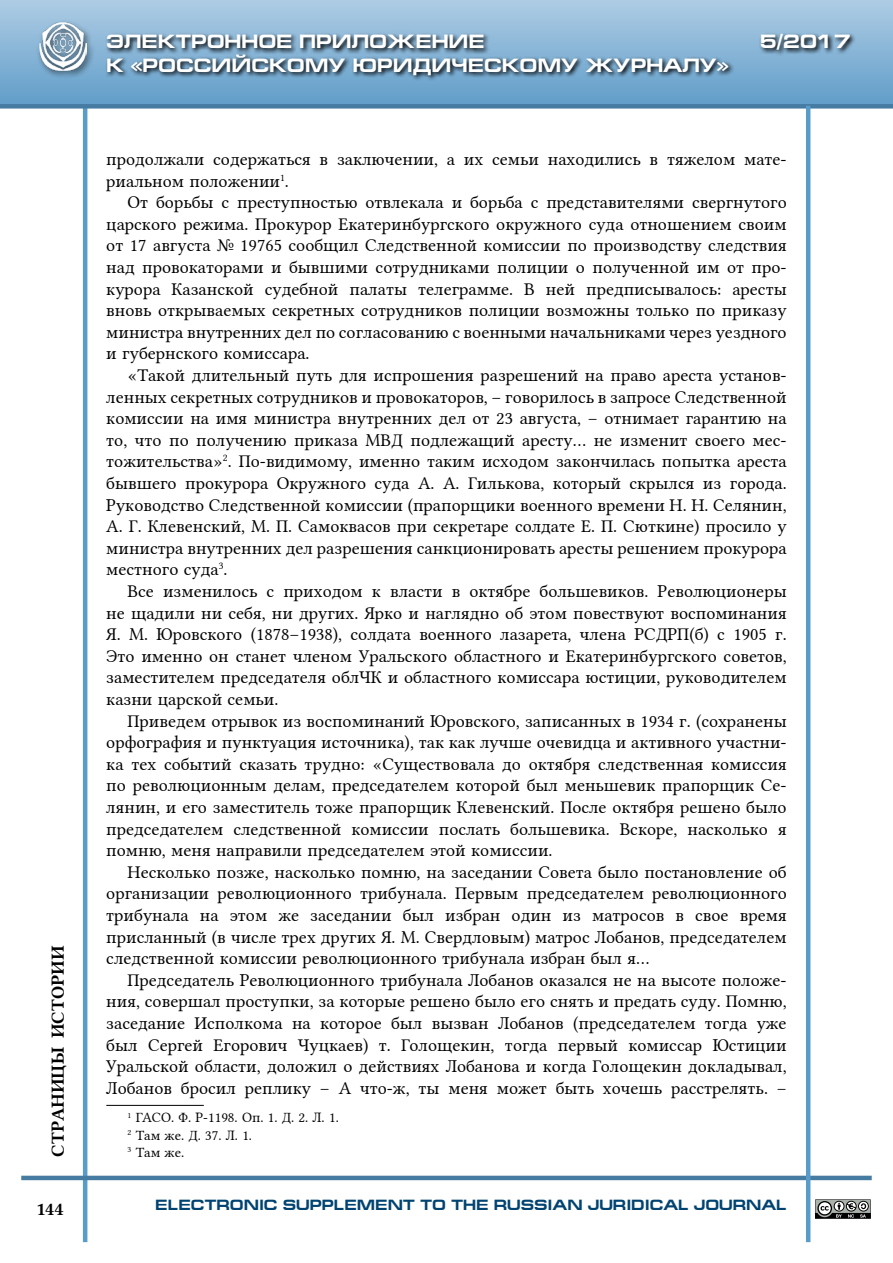
<style>
.page{position:relative;width:893px;height:1263px;background:#fff}
.page>*{position:absolute;margin:0;border:0;box-sizing:border-box;transform-origin:0 0}
.t1{font:700 19.5px "Europe Ext";color:#fff}
.t2{font:18px/21.6px "Lin Libertine";color:#000;text-align:justify}
.t3{font:18px "Lin Libertine B";color:#000}
.t4{font:700 15px "Europe Ext";color:#004371}
.t5{font:14.25px/17.1px "Lin Libertine";color:#000}
</style>
<div class="page">
<div style="left:0;top:0;width:893px;height:106px;background:linear-gradient(to bottom,#aecce4,#619dc9)"></div>
<hr style="left:83px;top:106px;width:4px;height:1136px;background:#589cca">
<hr style="left:21px;top:1176px;width:851px;height:4px;background:#467ba2">
<div style="left:0;top:104px;width:893px;height:5px;background:#467ba2"></div>
<div style="left:35px;top:19px;width:60px;height:60px;background:#000;opacity:.63"></div>
<img style="left:39px;top:23px;width:48px;height:47px">
<svg style="left:105px;top:31px;width:751px;height:50px;background:#6b90ac"></svg>
<hr style="left:806px;top:106px;width:4px;height:1136px;background:#589cca">
<svg style="left:815px;top:1199px;width:56px;height:20px"></svg>
<hr style="left:106px;top:1105px;width:98px;height:1px;background:#000">
<p class="t3" style="left:46px;top:1157px;width:213px;rotate:-90deg">СТРАНИЦЫ ИСТОРИИ</p>
<p class="t3" style="left:36px;top:1197px;width:29px">144</p>
<p class="t1" style="left:106px;top:31px;width:380px">ЭЛЕКТРОННОЕ ПРИЛОЖЕНИЕ</p>
<p class="t1" style="left:760px;top:31px;width:92px">5/2017</p>
<p class="t1" style="left:106px;top:54px;width:624px">К «РОССИЙСКОМУ ЮРИДИЧЕСКОМУ ЖУРНАЛУ»</p>
<p class="t2" style="left:106px;top:146px;width:680px">продолжали содержаться в заключении, а их семьи находились в тяжелом мате&shy;риальном положении<sup>1</sup>.</p>
<p class="t2" style="left:106px;top:189px;width:682px;text-indent:21px">От борьбы с преступностью отвлекала и борьба с представителями свергнутого царского режима. Прокурор Екатеринбургского окружного суда отношением своим от 17 августа № 19765 сообщил Следственной комиссии по производству следствия над провокаторами и бывшими сотрудниками полиции о полученной им от про&shy;курора Казанской судебной палаты телеграмме. В ней предписывалось: аресты вновь открываемых секретных сотрудников полиции возможны только по приказу министра внутренних дел по согласованию с военными начальниками через уездного и губернского комиссара.</p>
<p class="t2" style="left:106px;top:362px;width:682px;text-indent:21px">«Такой длительный путь для испрошения разрешений на право ареста установ&shy;ленных секретных сотрудников и провокаторов, – говорилось в запросе Следственной комиссии на имя министра внутренних дел от 23 августа, – отнимает гарантию на то, что по получению приказа МВД подлежащий аресту… не изменит своего мес&shy;тожительства»<sup>2</sup>. По-видимому, именно таким исходом закончилась попытка ареста бывшего прокурора Окружного суда А. А. Гилькова, который скрылся из города.<br>Руководство Следственной комиссии (прапорщики военного времени Н. Н. Селянин, А. Г. Клевенский, М. П. Самоквасов при секретаре солдате Е. П. Сюткине) просило у министра внутренних дел разрешения санкционировать аресты решением прокурора местного суда<sup>3</sup>.</p>
<p class="t2" style="left:106px;top:578px;width:682px;text-indent:21px">Все изменилось с приходом к власти в октябре большевиков. Революционеры не щадили ни себя, ни других. Ярко и наглядно об этом повествуют воспоминания Я. М. Юровского (1878–1938), солдата военного лазарета, члена РСДРП(б) с 1905 г.<br>Это именно он станет членом Уральского областного и Екатеринбургского советов, заместителем председателя облЧК и областного комиссара юстиции, руководителем казни царской семьи.</p>
<p class="t2" style="left:106px;top:708px;width:682px;text-indent:21px">Приведем отрывок из воспоминаний Юровского, записанных в 1934 г. (сохранены орфография и пунктуация источника), так как лучше очевидца и активного участни&shy;ка тех событий сказать трудно: «Существовала до октября следственная комиссия по революционным делам, председателем которой был меньшевик прапорщик Се&shy;лянин, и его заместитель тоже прапорщик Клевенский. После октября решено было председателем следственной комиссии послать большевика. Вскоре, насколько я помню, меня направили председателем этой комиссии.</p>
<p class="t2" style="left:106px;top:859px;width:682px;text-indent:21px">Несколько позже, насколько помню, на заседании Совета было постановление об организации революционного трибунала. Первым председателем революционного трибунала на этом же заседании был избран один из матросов в свое время присланный (в числе трех других Я. М. Свердловым) матрос Лобанов, председателем следственной комиссии революционного трибунала избран был я…</p>
<p class="t2" style="left:106px;top:967px;width:682px;text-indent:21px">Председатель Революционного трибунала Лобанов оказался не на высоте положе&shy;ния, совершал проступки, за которые решено было его снять и предать суду. Помню, заседание Исполкома на которое был вызван Лобанов (председателем тогда уже был Сергей Егорович Чуцкаев) т. Голощекин, тогда первый комиссар Юстиции Уральской области, доложил о действиях Лобанова и когда Голощекин докладывал, Лобанов бросил реплику – А что-ж, ты меня может быть хочешь расстрелять. –</p>
<p class="t5" style="left:128px;top:1108px;width:213px"><sup>1</sup> ГАСО. Ф. Р-1198. Оп. 1. Д. 2. Л. 1.<br><sup>2</sup> Там же. Д. 37. Л. 1.<br><sup>3</sup> Там же.</p>
<p class="t4" style="left:155px;top:1196px;width:633px">ELECTRONIC SUPPLEMENT TO THE RUSSIAN JURIDICAL JOURNAL</p>
</div>
